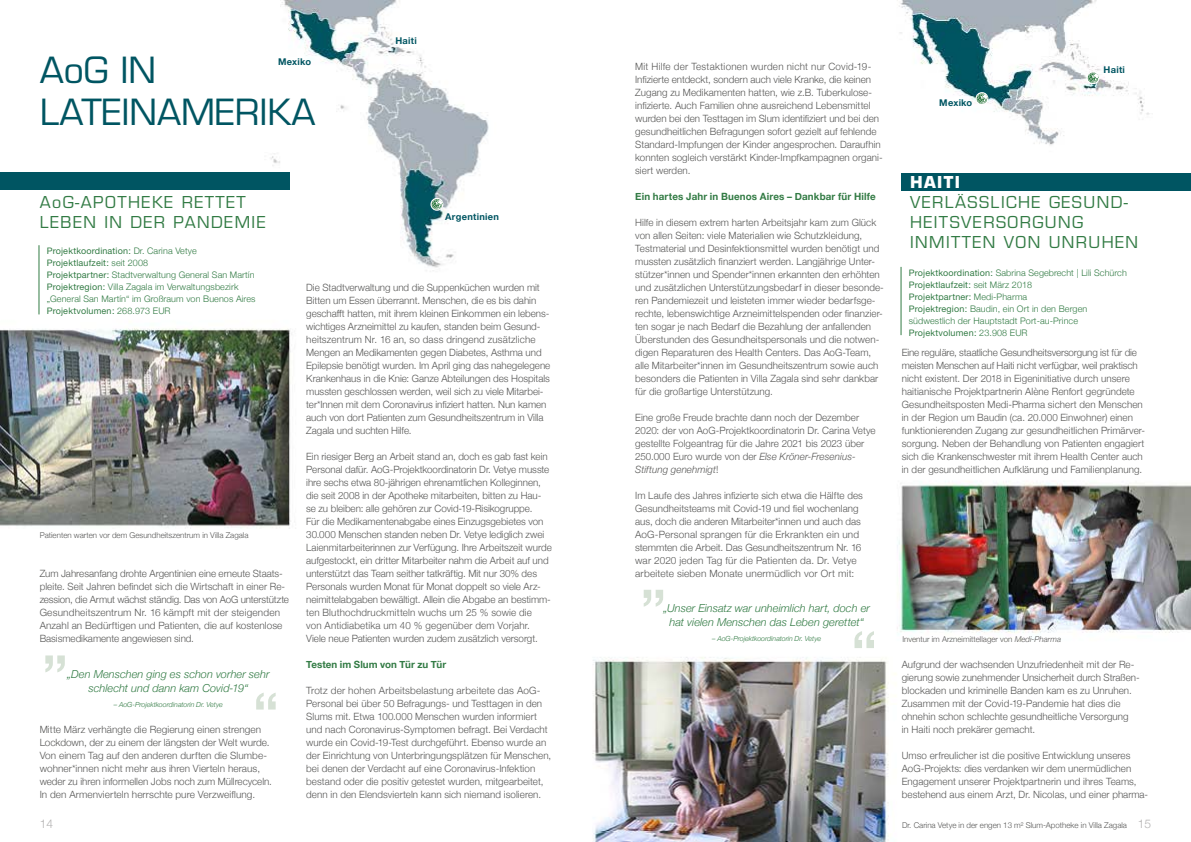
<style>
.page{position:relative;width:1191px;height:842px;background:#fff}
.page>*{position:absolute;margin:0;border:0;box-sizing:border-box;transform-origin:0 0}
.t1{font:35.2px/42.2px "Eurostile";color:#005562}
.t2{font:16px/20px "Eurostile";letter-spacing:.09em;color:#327b44}
.t3{font:700 16px "Eurostile";letter-spacing:.09em;color:#fff}
.t4{font:300 12px "Helvetica Neue";color:#b3b2b2}
.t5{font:italic 300 11px/14.1px "Helvetica Neue";color:#327b44;text-align:center}
.t6{font:300 10px/13px "Helvetica Neue";letter-spacing:.005em;color:#575756}
.t7{font:700 10px "Helvetica Neue";letter-spacing:.01em;color:#327b44}
.t8{font:700 9.3px "Helvetica Neue";letter-spacing:.025em;color:#005562}
.t9{font:300 9px/12px "Helvetica Neue";letter-spacing:.01em;color:#327b44}
.t10{font:300 8px "Helvetica Neue";color:#575756}
.t11{font:italic 300 7px "Helvetica Neue";color:#327b44}
.s1{font-style:italic}
.s2{font-weight:400}
</style>
<div class="page">
<img style="left:0;top:0;width:1191px;height:842px">
<svg style="left:430px;top:198px;width:13px;height:13px"></svg>
<svg style="left:431px;top:199px;width:12px;height:11px"></svg>
<svg style="left:975px;top:92px;width:13px;height:13px"></svg>
<svg style="left:976px;top:93px;width:12px;height:11px"></svg>
<svg style="left:1086px;top:71px;width:13px;height:13px"></svg>
<svg style="left:1087px;top:73px;width:12px;height:10px"></svg>
<hr style="left:38px;top:245px;width:1px;height:69px;background:#327b44">
<svg style="left:45px;top:655px;width:20px;height:17px"></svg>
<svg style="left:256px;top:693px;width:20px;height:16px"></svg>
<svg style="left:643px;top:590px;width:20px;height:17px"></svg>
<svg style="left:854px;top:631px;width:20px;height:17px"></svg>
<div style="left:901px;top:173px;width:290px;height:17px;background:#005562"></div>
<hr style="left:900px;top:267px;width:1px;height:68px;background:#327b44">
<div style="left:0;top:173px;width:289px;height:17px;background:#005562"></div>
<p class="t8" style="left:395px;top:33px;width:23px">Haiti</p>
<h1 class="t1" style="left:40px;top:50px;width:277px">AoG IN<br>LATEINAMERIKA</h1>
<p class="t8" style="left:278px;top:54px;width:34px">Mexiko</p>
<p class="t6" style="left:635px;top:59px;width:249px">Mit Hilfe der Testaktionen wurden nicht nur Covid-19- Infizierte entdeckt, sondern auch viele Kranke, die keinen Zugang zu Medikamenten hatten, wie z.B. Tuberkulose&shy;infizierte. Auch Familien ohne ausreichend Lebensmittel wurden bei den Testtagen im Slum identifiziert und bei den gesundheitlichen Befragungen sofort gezielt auf fehlende Standard-Impfungen der Kinder angesprochen. Daraufhin konnten sogleich verstärkt Kinder-Impfkampagnen organi&shy;siert werden.</p>
<p class="t7" style="left:635px;top:188px;width:242px">Ein hartes Jahr in Buenos Aires – Dankbar für Hilfe</p>
<p class="t6" style="left:635px;top:215px;width:250px">Hilfe in diesem extrem harten Arbeitsjahr kam zum Glück von allen Seiten: viele Materialien wie Schutzkleidung, Testmaterial und Desinfektionsmittel wurden benötigt und mussten zusätzlich finanziert werden. Langjährige Unter&shy;stützer*innen und Spender*innen erkannten den erhöhten und zusätzlichen Unterstützungsbedarf in dieser besonde&shy;ren Pandemiezeit und leisteten immer wieder bedarfsge&shy;rechte, lebenswichtige Arzneimittelspenden oder finanzier&shy;ten sogar je nach Bedarf die Bezahlung der anfallenden Überstunden des Gesundheitspersonals und die notwen&shy;digen Reparaturen des Health Centers. Das AoG-Team, alle Mitarbeiter*innen im Gesundheitszentrum sowie auch besonders die Patienten in Villa Zagala sind sehr dankbar für die großartige Unterstützung.</p>
<p class="t6" style="left:635px;top:410px;width:242px">Eine große Freude brachte dann noch der Dezember 2020: der von AoG-Projektkoordinatorin Dr. Carina Vetye gestellte Folgeantrag für die Jahre 2021 bis 2023 über 250.000 Euro wurde von der <span class="s1">Else Kröner-Fresenius-Stiftung genehmigt</span>!</p>
<p class="t6" style="left:635px;top:488px;width:229px">Im Laufe des Jahres infizierte sich etwa die Hälfte des Gesundheitsteams mit Covid-19 und fiel wochenlang aus, doch die anderen Mitarbeiter*innen und auch das AoG-Personal sprangen für die Erkrankten ein und stemmten die Arbeit. Das Gesundheitszentrum Nr. 16 war 2020 jeden Tag für die Patienten da. Dr. Vetye arbeitete sieben Monate unermüdlich vor Ort mit:</p>
<p class="t8" style="left:1103px;top:63px;width:23px">Haiti</p>
<p class="t8" style="left:939px;top:95px;width:34px">Mexiko</p>
<h2 class="t3" style="left:910px;top:172px;width:51px">HAITI</h2>
<h2 class="t2" style="left:910px;top:192px;width:230px">VERLÄSSLICHE GESUND-<br>HEITSVERSORGUNG<br>INMITTEN VON UNRUHEN</h2>
<p class="t9" style="left:909px;top:266px;width:219px"><span class="s2">Projektkoordination:</span> Sabrina Segebrecht | Lili Schürch <span class="s2">Projektlaufzeit:</span> seit März 2018<br><span class="s2">Projektpartner:</span> Medi-Pharma<br><span class="s2">Projektregion:</span> Baudin, ein Ort in den Bergen südwestlich der Hauptstadt Port-au-Prince <span class="s2">Projektvolumen:</span> 23.908 EUR</p>
<h2 class="t2" style="left:40px;top:192px;width:227px">AoG-APOTHEKE RETTET<br>LEBEN IN DER PANDEMIE</h2>
<p class="t9" style="left:47px;top:244px;width:210px"><span class="s2">Projektkoordination:</span> Dr. Carina Vetye <span class="s2">Projektlaufzeit:</span> seit 2008<br><span class="s2">Projektpartner:</span> Stadtverwaltung General San Martín <span class="s2">Projektregion:</span> Villa Zagala im Verwaltungsbezirk „General San Martín“ im Großraum von Buenos Aires <span class="s2">Projektvolumen:</span> 268.973 EUR</p>
<p class="t8" style="left:445px;top:209px;width:55px">Argentinien</p>
<p class="t6" style="left:306px;top:280px;width:245px">Die Stadtverwaltung und die Suppenküchen wurden mit Bitten um Essen überrannt. Menschen, die es bis dahin geschafft hatten, mit ihrem kleinen Einkommen ein lebens&shy;wichtiges Arzneimittel zu kaufen, standen beim Gesund&shy;heitszentrum Nr. 16 an, so dass dringend zusätzliche Mengen an Medikamenten gegen Diabetes, Asthma und Epilepsie benötigt wurden. Im April ging das nahegelegene Krankenhaus in die Knie: Ganze Abteilungen des Hospitals mussten geschlossen werden, weil sich zu viele Mitarbei&shy;ter*Innen mit dem Coronavirus infiziert hatten. Nun kamen auch von dort Patienten zum Gesundheitszentrum in Villa Zagala und suchten Hilfe.</p>
<p class="t6" style="left:306px;top:449px;width:247px">Ein riesiger Berg an Arbeit stand an, doch es gab fast kein Personal dafür. AoG-Projektkoordinatorin Dr. Vetye musste ihre sechs etwa 80-jährigen ehrenamtlichen Kolleginnen, die seit 2008 in der Apotheke mitarbeiten, bitten zu Hau&shy;se zu bleiben: alle gehören zur Covid-19-Risikogruppe.<br>Für die Medikamentenabgabe eines Einzugsgebietes von 30.000 Menschen standen neben Dr. Vetye lediglich zwei Laienmitarbeiterinnen zur Verfügung. Ihre Arbeitszeit wurde aufgestockt, ein dritter Mitarbeiter nahm die Arbeit auf und unterstützt das Team seither tatkräftig. Mit nur 30% des Personals wurden Monat für Monat doppelt so viele Arz&shy;neimittelabgaben bewältigt. Allein die Abgabe an bestimm&shy;ten Bluthochdruckmitteln wuchs um 25 % sowie die<br>von Antidiabetika um 40 % gegenüber dem Vorjahr.<br>Viele neue Patienten wurden zudem zusätzlich versorgt.</p>
<p class="t7" style="left:306px;top:656px;width:142px">Testen im Slum von Tür zu Tür</p>
<p class="t6" style="left:306px;top:683px;width:246px">Trotz der hohen Arbeitsbelastung arbeitete das AoG-Personal bei über 50 Befragungs- und Testtagen in den Slums mit. Etwa 100.000 Menschen wurden informiert und nach Coronavirus-Symptomen befragt. Bei Verdacht wurde ein Covid-19-Test durchgeführt. Ebenso wurde an der Einrichtung von Unterbringungsplätzen für Menschen, bei denen der Verdacht auf eine Coronavirus-Infektion bestand oder die positiv getestet wurden, mitgearbeitet, denn in den Elendsvierteln kann sich niemand isolieren.</p>
<p class="t6" style="left:901px;top:345px;width:245px">Eine reguläre, staatliche Gesundheitsversorgung ist für die meisten Menschen auf Haiti nicht verfügbar, weil praktisch nicht existent. Der 2018 in Eigeninitiative durch unsere haitianische Projektpartnerin Alène Renfort gegründete Gesundheitsposten Medi-Pharma sichert den Menschen in der Region um Baudin (ca. 20.000 Einwohner) einen funktionierenden Zugang zur gesundheitlichen Primärver&shy;sorgung. Neben der Behandlung von Patienten engagiert sich die Krankenschwester mit ihrem Health Center auch in der gesundheitlichen Aufklärung und Familienplanung.</p>
<p class="t10" style="left:40px;top:529px;width:210px">Patienten warten vor dem Gesundheitszentrum in Villa Zagala</p>
<p class="t6" style="left:40px;top:566px;width:251px">Zum Jahresanfang drohte Argentinien eine erneute Staats&shy;pleite. Seit Jahren befindet sich die Wirtschaft in einer Re&shy;zession, die Armut wächst ständig. Das von AoG unterstützte Gesundheitszentrum Nr. 16 kämpft mit der steigenden Anzahl an Bedürftigen und Patienten, die auf kostenlose Basismedikamente angewiesen sind.</p>
<p class="t5" style="left:663px;top:600px;width:208px">„Unser Einsatz war unheimlich hart, doch er hat vielen Menschen das Leben gerettet“</p>
<p class="t11" style="left:712px;top:633px;width:110px">– AoG-Projektkoordinatorin Dr. Vetye</p>
<p class="t10" style="left:902px;top:633px;width:160px">Inventur im Arzneimittellager von <span class="s1">Medi-Pharma</span></p>
<p class="t6" style="left:901px;top:657px;width:239px">Aufgrund der wachsenden Unzufriedenheit mit der Re&shy;gierung sowie zunehmender Unsicherheit durch Straßen&shy;blockaden und kriminelle Banden kam es zu Unruhen.<br>Zusammen mit der Covid-19-Pandemie hat dies die ohnehin schon schlechte gesundheitliche Versorgung<br>in Haiti noch prekärer gemacht.</p>
<p class="t6" style="left:901px;top:748px;width:248px">Umso erfreulicher ist die positive Entwicklung unseres AoG-Projekts: dies verdanken wir dem unermüdlichen Engagement unserer Projektpartnerin und ihres Teams, bestehend aus einem Arzt, Dr. Nicolas, und einer pharma-</p>
<p class="t5" style="left:67px;top:666px;width:204px">„Den Menschen ging es schon vorher sehr schlecht und dann kam Covid-19“</p>
<p class="t11" style="left:114px;top:699px;width:110px">– AoG-Projektkoordinatorin Dr. Vetye</p>
<p class="t6" style="left:40px;top:722px;width:234px">Mitte März verhängte die Regierung einen strengen Lockdown, der zu einem der längsten der Welt wurde.<br>Von einem Tag auf den anderen durften die Slumbe&shy;wohner*innen nicht mehr aus ihren Vierteln heraus, weder zu ihren informellen Jobs noch zum Müllrecyceln.<br>In den Armenvierteln herrschte pure Verzweiflung.</p>
<p class="t4" style="left:40px;top:814px;width:15px">14</p>
<p class="t4" style="left:1138px;top:814px;width:15px">15</p>
<p class="t10" style="left:902px;top:818px;width:226px">Dr. Carina Vetye in der engen 13 m² Slum-Apotheke in Villa Zagala</p>
</div>
